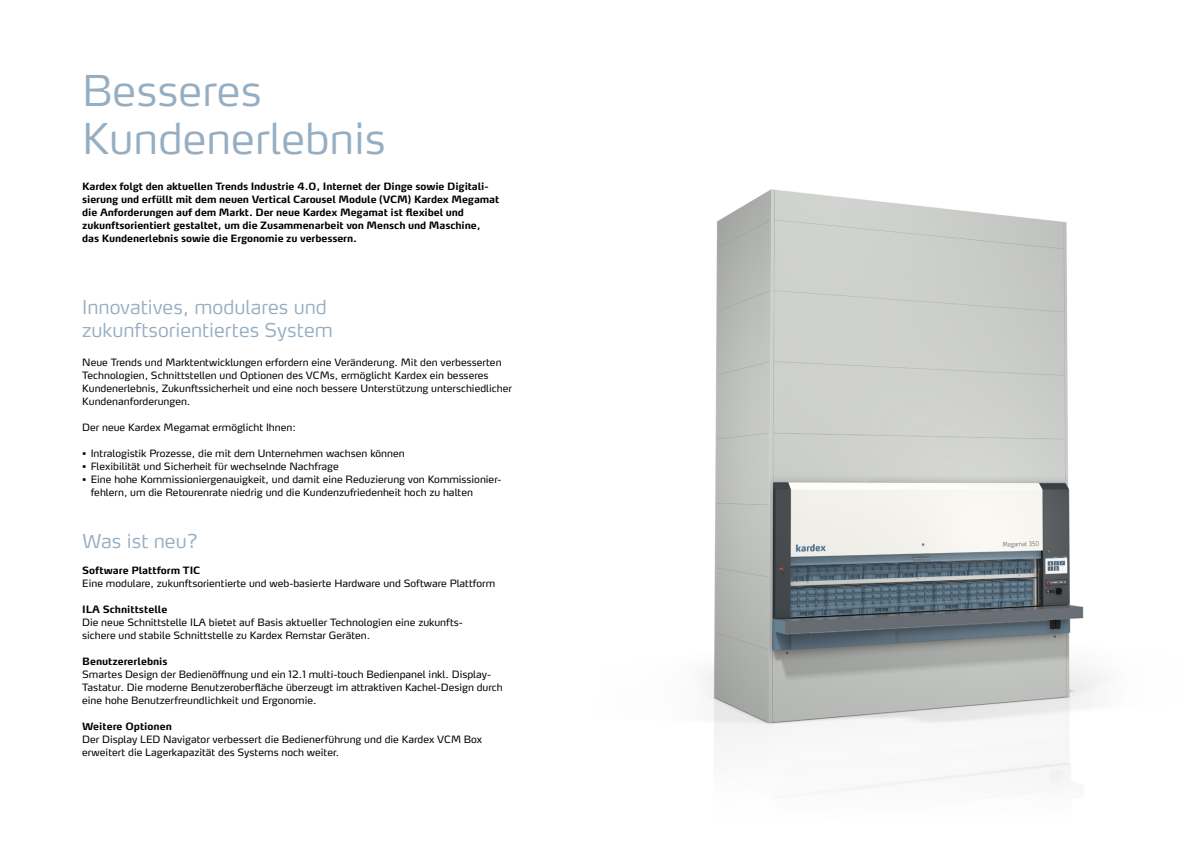
<style>
.page{position:relative;width:1191px;height:842px;background:#fff}
.page>*{position:absolute;margin:0;border:0;box-sizing:border-box;transform-origin:0 0}
.t1{font:300 42px/48px "Max OT";color:#96aec2}
.t2{font:300 19px/22.8px "Max OT";color:#96aec2}
.t3{font:10px/13px "Max OT";color:#000}
.t4{font:700 10px/13px "Max OT";letter-spacing:-.01em;color:#000}
</style>
<div class="page">
<img style="left:705px;top:189px;width:398px;height:602px">
<h1 class="t1" style="left:82px;top:66px;width:305px">Besseres<br>Kundenerlebnis</h1>
<p class="t4" style="left:82px;top:180px;width:418px">Kardex folgt den aktuellen Trends Industrie 4.0, Internet der Dinge sowie Digitali&shy;sierung und erfüllt mit dem neuen Vertical Carousel Module (VCM) Kardex Megamat die Anforderungen auf dem Markt. Der neue Kardex Megamat ist flexibel und zukunftsorientiert gestaltet, um die Zusammenarbeit von Mensch und Maschine, das Kundenerlebnis sowie die Ergonomie zu verbessern.</p>
<h2 class="t2" style="left:82px;top:295px;width:252px">Innovatives, modulares und zukunftsorientiertes System</h2>
<p class="t3" style="left:82px;top:356px;width:431px">Neue Trends und Marktentwicklungen erfordern eine Veränderung. Mit den verbesserten Technologien, Schnittstellen und Optionen des VCMs, ermöglicht Kardex ein besseres Kundenerlebnis, Zukunftssicherheit und eine noch bessere Unterstützung unterschiedlicher Kundenanforderungen.</p>
<p class="t3" style="left:82px;top:421px;width:215px">Der neue Kardex Megamat ermöglicht Ihnen:</p>
<p class="t3" style="left:82px;top:447px;width:324px">• Intralogistik Prozesse, die mit dem Unternehmen wachsen können</p>
<p class="t3" style="left:82px;top:460px;width:258px">• Flexibilität und Sicherheit für wechselnde Nachfrage</p>
<p class="t3" style="left:91px;top:473px;width:412px;text-indent:-8px">• Eine hohe Kommissioniergenauigkeit, und damit eine Reduzierung von Kommissionier&shy;fehlern, um die Retourenrate niedrig und die Kundenzufriedenheit hoch zu halten</p>
<h2 class="t2" style="left:82px;top:529px;width:117px">Was ist neu?</h2>
<p class="t4" style="left:82px;top:564px;width:120px">Software Plattform TIC</p>
<p class="t3" style="left:82px;top:577px;width:414px">Eine modulare, zukunftsorientierte und web-basierte Hardware und Software Plattform</p>
<p class="t4" style="left:82px;top:603px;width:87px">ILA Schnittstelle</p>
<p class="t3" style="left:82px;top:616px;width:382px">Die neue Schnittstelle ILA bietet auf Basis aktueller Technologien eine zukunfts&shy;sichere und stabile Schnittstelle zu Kardex Remstar Geräten.</p>
<p class="t4" style="left:82px;top:655px;width:87px">Benutzererlebnis</p>
<p class="t3" style="left:82px;top:668px;width:422px">Smartes Design der Bedienöffnung und ein 12.1 multi-touch Bedienpanel inkl. Display-<br>Tastatur. Die moderne Benutzeroberfläche überzeugt im attraktiven Kachel-Design durch eine hohe Benutzerfreundlichkeit und Ergonomie.</p>
<p class="t4" style="left:82px;top:720px;width:91px">Weitere Optionen</p>
<p class="t3" style="left:82px;top:733px;width:401px">Der Display LED Navigator verbessert die Bedienerführung und die Kardex VCM Box erweitert die Lagerkapazität des Systems noch weiter.</p>
</div>
